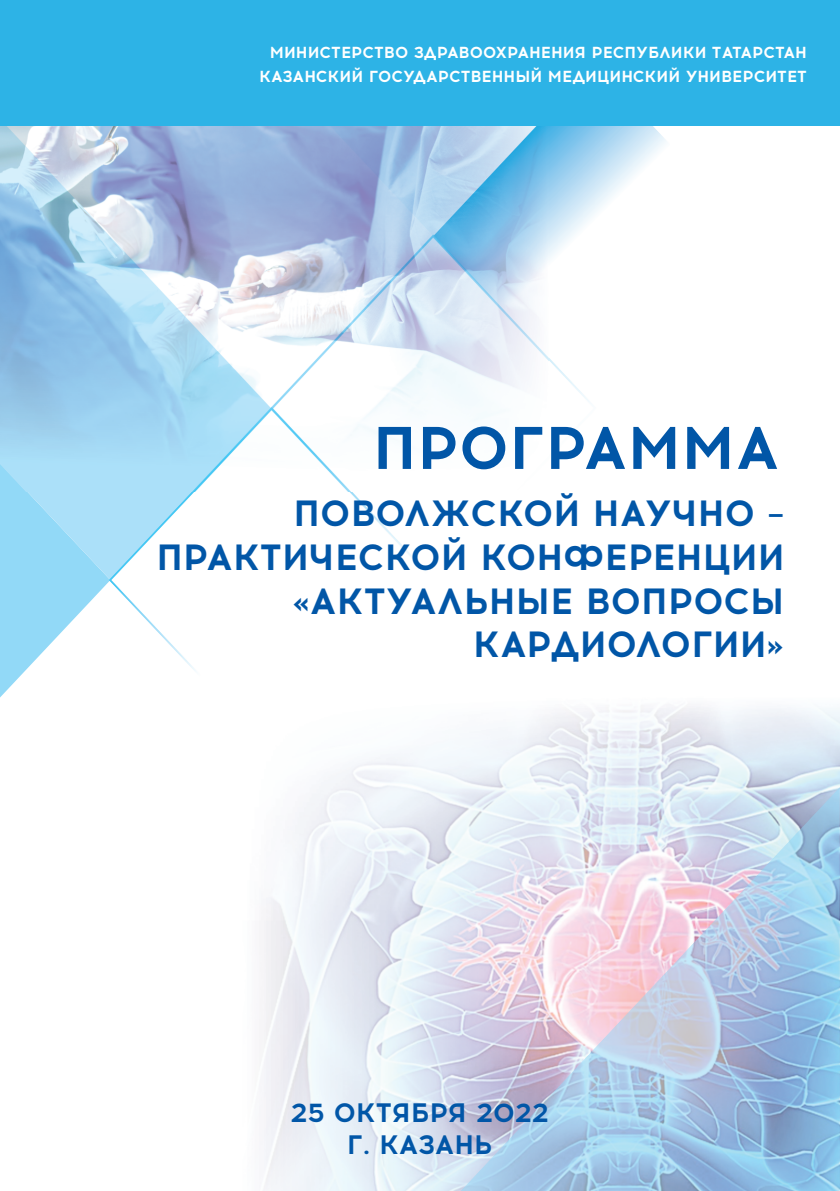
<style>
.page{position:relative;width:840px;height:1191px;background:#fff}
.page>*{position:absolute;margin:0;border:0;box-sizing:border-box;transform-origin:0 0}
.t1{font:700 60px "Acrom";color:#0156a7}
.t2{font:700 36.4px/43.6px "Acrom";color:#0156a7;text-align:right}
.t3{font:700 26.6px/32px "Acrom";color:#0156a7;text-align:center}
.t4{font:700 16px/24.4px "Acrom";color:#fff;text-align:right}
</style>
<div class="page">
<img style="left:264px;top:706px;width:575px;height:485px">
<svg style="left:0;top:580px;width:109px;height:118px"></svg>
<img style="left:0;top:491px;width:109px;height:89px">
<img style="left:594px;top:125px;width:162px;height:89px">
<img style="left:548px;top:125px;width:46px;height:109px">
<img style="left:548px;top:234px;width:42px;height:168px">
<img style="left:109px;top:491px;width:326px;height:262px">
<img style="left:0;top:125px;width:548px;height:366px">
<img style="left:452px;top:774px;width:387px;height:417px">
<div style="left:0;top:0;width:839px;height:125px;background:#2db3e6"></div>
<p class="t4" style="left:259px;top:42px;width:549px">МИНИСТЕРСТВО ЗДРАВООХРАНЕНИЯ РЕСПУБЛИКИ ТАТАРСТАН<br>КАЗАНСКИЙ ГОСУДАРСТВЕННЫЙ МЕДИЦИНСКИЙ УНИВЕРСИТЕТ</p>
<h1 class="t1" style="left:372px;top:424px;width:408px">ПРОГРАММА</h1>
<h2 class="t2" style="left:156px;top:495px;width:629px">ПОВОЛЖСКОЙ НАУЧНО –<br>ПРАКТИЧЕСКОЙ КОНФЕРЕНЦИИ «АКТУАЛЬНЫЕ ВОПРОСЫ<br>КАРДИОЛОГИИ»</h2>
<h3 class="t3" style="left:290px;top:1099px;width:259px">25 ОКТЯБРЯ 2022<br>Г. КАЗАНЬ</h3>
</div>
